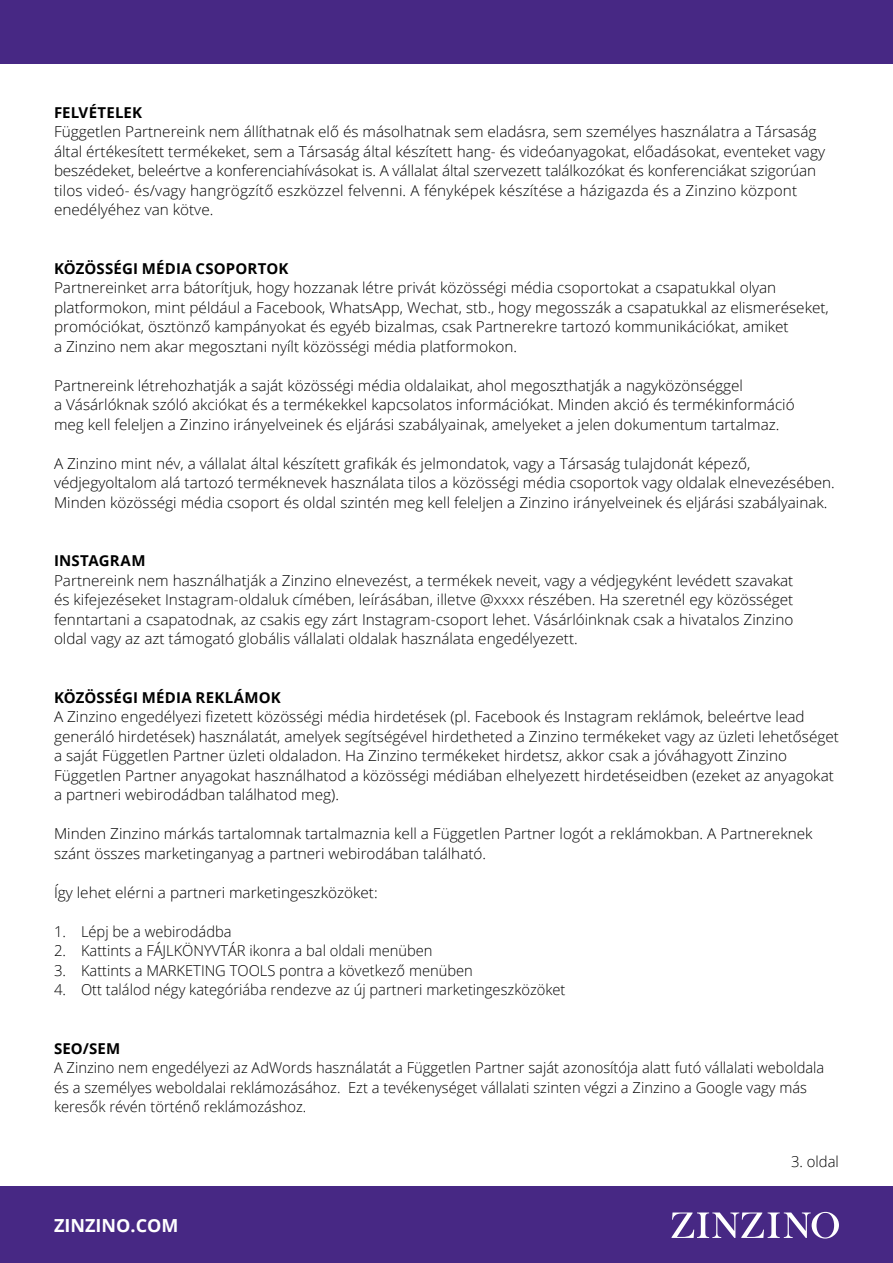
<style>
.page{position:relative;width:893px;height:1263px;background:#fff}
.page>*{position:absolute;margin:0;border:0;box-sizing:border-box;transform-origin:0 0}
.t1{font:700 18px "Open Sans";color:#fff}
.t2{font:300 15px/19.5px "Open Sans";color:#000}
.t3{font:700 15px "Open Sans";letter-spacing:.01em;color:#000}
</style>
<div class="page">
<div style="left:0;top:1186px;width:893px;height:77px;background:#472884"></div>
<svg style="left:671px;top:1212px;width:168px;height:26px"></svg>
<div style="left:0;top:0;width:893px;height:64px;background:#472884"></div>
<p class="t3" style="left:54px;top:102px;width:90px">FELVÉTELEK</p>
<p class="t2" style="left:54px;top:122px;width:772px">Független Partnereink nem állíthatnak elő és másolhatnak sem eladásra, sem személyes használatra a Társaság által értékesített termékeket, sem a Társaság által készített hang- és videóanyagokat, előadásokat, eventeket vagy beszédeket, beleértve a konferenciahívásokat is. A vállalat által szervezett találkozókat és konferenciákat szigorúan tilos videó- és/vagy hangrögzítő eszközzel felvenni. A fényképek készítése a házigazda és a Zinzino központ enedélyéhez van kötve.</p>
<p class="t3" style="left:54px;top:258px;width:236px">KÖZÖSSÉGI MÉDIA CSOPORTOK</p>
<p class="t2" style="left:54px;top:278px;width:776px">Partnereinket arra bátorítjuk, hogy hozzanak létre privát közösségi média csoportokat a csapatukkal olyan platformokon, mint például a Facebook, WhatsApp, Wechat, stb., hogy megosszák a csapatukkal az elismeréseket, promóciókat, ösztönző kampányokat és egyéb bizalmas, csak Partnerekre tartozó kommunikációkat, amiket<br>a Zinzino nem akar megosztani nyílt közösségi média platformokon.</p>
<p class="t2" style="left:54px;top:375px;width:742px">Partnereink létrehozhatják a saját közösségi média oldalaikat, ahol megoszthatják a nagyközönséggel<br>a Vásárlóknak szóló akciókat és a termékekkel kapcsolatos információkat. Minden akció és termékinformáció meg kell feleljen a Zinzino irányelveinek és eljárási szabályainak, amelyeket a jelen dokumentum tartalmaz.</p>
<p class="t2" style="left:54px;top:453px;width:782px">A Zinzino mint név, a vállalat által készített grafikák és jelmondatok, vagy a Társaság tulajdonát képező, védjegyoltalom alá tartozó terméknevek használata tilos a közösségi média csoportok vagy oldalak elnevezésében.<br>Minden közösségi média csoport és oldal szintén meg kell feleljen a Zinzino irányelveinek és eljárási szabályainak.</p>
<p class="t3" style="left:54px;top:550px;width:93px">INSTAGRAM</p>
<p class="t2" style="left:54px;top:570px;width:741px;text-align:justify">Partnereink nem használhatják a Zinzino elnevezést, a termékek neveit, vagy a védjegyként levédett szavakat és kifejezéseket Instagram-oldaluk címében, leírásában, illetve @xxxx részében. Ha szeretnél egy közösséget fenntartani a csapatodnak, az csakis egy zárt Instagram-csoport lehet. Vásárlóinknak csak a hivatalos Zinzino oldal vagy az azt támogató globális vállalati oldalak használata engedélyezett.</p>
<p class="t3" style="left:54px;top:687px;width:228px">KÖZÖSSÉGI MÉDIA REKLÁMOK</p>
<p class="t2" style="left:54px;top:707px;width:786px">A Zinzino engedélyezi fizetett közösségi média hirdetések (pl. Facebook és Instagram reklámok, beleértve lead generáló hirdetések) használatát, amelyek segítségével hirdetheted a Zinzino termékeket vagy az üzleti lehetőséget a saját Független Partner üzleti oldaladon. Ha Zinzino termékeket hirdetsz, akkor csak a jóváhagyott Zinzino Független Partner anyagokat használhatod a közösségi médiában elhelyezett hirdetéseidben (ezeket az anyagokat a partneri webirodádban találhatod meg).</p>
<p class="t2" style="left:54px;top:824px;width:760px">Minden Zinzino márkás tartalomnak tartalmaznia kell a Független Partner logót a reklámokban. A Partnereknek szánt összes marketinganyag a partneri webirodában található.</p>
<p class="t2" style="left:54px;top:882px;width:325px">Így lehet elérni a partneri marketingeszközöket:</p>
<p class="t2" style="left:54px;top:921px;width:179px">1. Lépj be a webirodádba</p>
<p class="t2" style="left:54px;top:941px;width:380px">2. Kattints a FÁJLKÖNYVTÁR ikonra a bal oldali menüben</p>
<p class="t2" style="left:54px;top:960px;width:420px">3. Kattints a MARKETING TOOLS pontra a következő menüben</p>
<p class="t2" style="left:54px;top:980px;width:513px">4. Ott találod négy kategóriába rendezve az új partneri marketingeszközöket</p>
<p class="t3" style="left:54px;top:1038px;width:68px">SEO/SEM</p>
<p class="t2" style="left:54px;top:1058px;width:772px">A Zinzino nem engedélyezi az AdWords használatát a Független Partner saját azonosítója alatt futó vállalati weboldala és a személyes weboldalai reklámozásához. Ezt a tevékenységet vállalati szinten végzi a Zinzino a Google vagy más keresők révén történő reklámozáshoz.</p>
<p class="t1" style="left:54px;top:1213px;width:126px">ZINZINO.COM</p>
<p class="t2" style="left:791px;top:1151px;width:49px">3. oldal</p>
</div>
